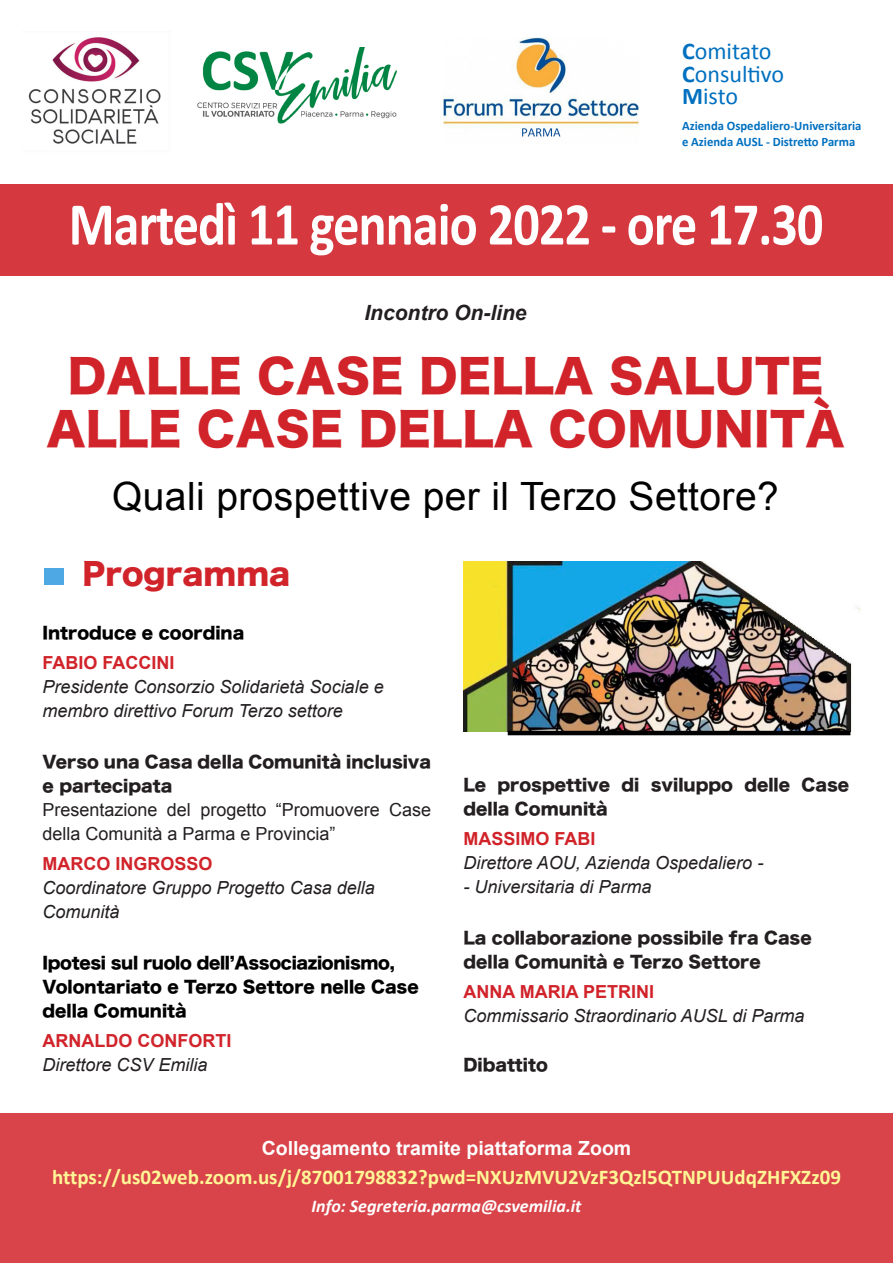
<style>
.page{position:relative;width:893px;height:1263px;background:#fff}
.page>*{position:absolute;margin:0;border:0;box-sizing:border-box;transform-origin:0 0}
.t1{font:700 61.2px "Calibri";letter-spacing:-.02em;color:#fff;scale:.86 1}
.t2{font:45px "Hira Kaku Std N W8";letter-spacing:.01em;color:#d1232a}
.t3{font:39px "Arial";letter-spacing:.01em;color:#000}
.t4{font:30px "Hira Kaku Std N W8";color:#d1232a}
.t5{font:24px "Calibri";color:#0070c0}
.t6{font:700 21px "Calibri";color:#fff695}
.t7{font:italic 700 21px "Arial";color:#231f20}
.t8{font:700 19.5px "Arial";color:#fff}
.t9{font:italic 18px "Arial";color:#231f20}
.t10{font:18px/24px "Arial";color:#231f20}
.t11{font:700 18px "Arial";color:#d1232a}
.t12{font:italic 700 18px "Calibri";color:#fff}
.t13{font:16.5px/24px "Hira Kaku Std N W8";color:#231f20}
.t14{font:16.5px/24px "Hira Kaku Std N W8";color:#000}
.t15{font:16.5px "Hira Kaku Std N W8";letter-spacing:-.02em;color:#000}
.t16{font:700 12.9px "Calibri";color:#0070c0}
.s1{font-weight:700}
</style>
<div class="page">
<div style="left:0;top:1113px;width:893px;height:150px;background:#d8444a"></div>
<div style="left:0;top:185px;width:893px;height:91px;background:#d5393f"></div>
<img style="left:463px;top:561px;width:398px;height:171px">
<hr style="left:508px;top:731px;width:342px;height:4px;background:#000">
<div style="left:44px;top:568px;width:20px;height:17px;background:#4ea8e4"></div>
<img style="left:28px;top:37px;width:133px;height:107px">
<img style="left:197px;top:47px;width:200px;height:77px">
<img style="left:443px;top:38px;width:195px;height:99px">
<p class="t5" style="left:682px;top:35px;width:91px"><span class="s1">C</span>omitato</p>
<p class="t5" style="left:682px;top:57px;width:104px"><span class="s1">C</span>onsultivo</p>
<p class="t5" style="left:682px;top:80px;width:58px"><span class="s1">M</span>isto</p>
<p class="t16" style="left:682px;top:117px;width:181px">Azienda Ospedaliero-Universitaria</p>
<p class="t16" style="left:682px;top:132px;width:175px">e Azienda AUSL - Distretto Parma</p>
<p class="t1" style="left:69px;top:181px;width:879px">Martedì 11 gennaio 2022 - ore 17.30</p>
<p class="t7" style="left:364px;top:299px;width:164px">Incontro On-line</p>
<p class="t2" style="left:68px;top:351px;width:757px">DALLE CASE DELLA SALUTE</p>
<p class="t2" style="left:46px;top:404px;width:800px">ALLE CASE DELLA COMUNITÀ</p>
<p class="t3" style="left:112px;top:471px;width:668px">Quali prospettive per il Terzo Settore?</p>
<p class="t4" style="left:82px;top:557px;width:209px">Programma</p>
<p class="t14" style="left:43px;top:621px;width:203px">Introduce e coordina</p>
<p class="t11" style="left:43px;top:651px;width:133px">FABIO FACCINI</p>
<p class="t9" style="left:43px;top:675px;width:343px">Presidente Consorzio Solidarietà Sociale e</p>
<p class="t9" style="left:43px;top:699px;width:302px">membro direttivo Forum Terzo settore</p>
<p class="t13" style="left:43px;top:750px;width:390px">Verso una Casa della Comunità inclusiva e partecipata</p>
<p class="t10" style="left:43px;top:798px;width:390px">Presentazione del progetto “Promuovere Case della Comunità a Parma e Provincia”</p>
<p class="t11" style="left:43px;top:852px;width:172px">MARCO INGROSSO</p>
<p class="t9" style="left:43px;top:876px;width:334px">Coordinatore Gruppo Progetto Casa della</p>
<p class="t9" style="left:43px;top:900px;width:79px">Comunità</p>
<p class="t15" style="left:43px;top:954px;width:354px">Ipotesi sul ruolo dell’Associazionismo,</p>
<p class="t14" style="left:43px;top:975px;width:378px">Volontariato e Terzo Settore nelle Case della Comunità</p>
<p class="t11" style="left:43px;top:1029px;width:190px">ARNALDO CONFORTI</p>
<p class="t9" style="left:43px;top:1053px;width:167px">Direttore CSV Emilia</p>
<p class="t13" style="left:463px;top:773px;width:387px">Le prospettive di sviluppo delle Case della Comunità</p>
<p class="t11" style="left:463px;top:826px;width:133px">MASSIMO FABI</p>
<p class="t9" style="left:463px;top:851px;width:301px">Direttore AOU, Azienda Ospedaliero -</p>
<p class="t9" style="left:463px;top:875px;width:190px">- Universitaria di Parma</p>
<p class="t13" style="left:463px;top:926px;width:350px">La collaborazione possibile fra Case</p>
<p class="t13" style="left:463px;top:950px;width:299px">della Comunità e Terzo Settore</p>
<p class="t11" style="left:463px;top:979px;width:192px">ANNA MARIA PETRINI</p>
<p class="t9" style="left:463px;top:1004px;width:343px">Commissario Straordinario AUSL di Parma</p>
<p class="t13" style="left:463px;top:1053px;width:86px">Dibattito</p>
<p class="t8" style="left:262px;top:1136px;width:371px">Collegamento tramite piattaforma Zoom</p>
<p class="t6" style="left:52px;top:1162px;width:790px">https://us02web.zoom.us/j/87001798832?pwd=NXUzMVU2VzF3Qzl5QTNPUUdqZHFXZz09</p>
<p class="t12" style="left:311px;top:1194px;width:271px">Info: Segreteria.parma@csvemilia.it</p>
</div>
